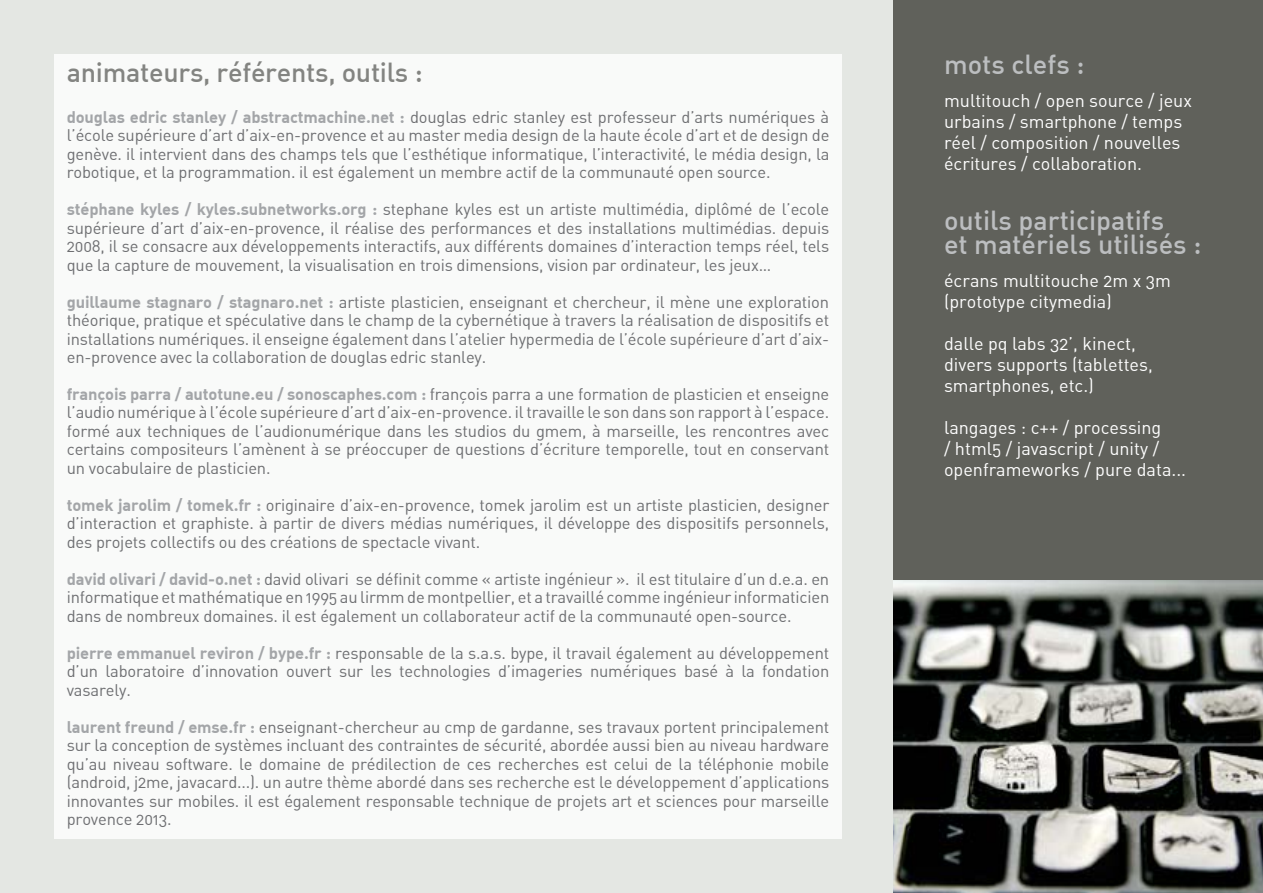
<style>
.page{position:relative;width:1263px;height:893px;background:#e4e7e3}
.page>*{position:absolute;margin:0;border:0;box-sizing:border-box;transform-origin:0 0}
.t1{font:500 27px/24px "DIN Alternate";color:#bcbec0}
.t2{font:500 27px "DIN Alternate";letter-spacing:-.01em;color:#838481}
.t3{font:18px/21px "DIN Alternate";color:#fff}
.t4{font:16.5px/18.5px "DIN Alternate";letter-spacing:-.01em;color:#6d6e71;text-align:justify}
.s1{font-weight:700;color:#a3a5a8}
</style>
<div class="page">
<div style="left:54px;top:54px;width:788px;height:785px;background:#fff"></div>
<hr style="left:0;top:0;width:1px;height:893px;background:#dee1dc">
<div style="left:893px;top:0;width:370px;height:580px;background:#60615b"></div>
<img style="left:893px;top:580px;width:370px;height:313px">
<h1 class="t2" style="left:67px;top:55px;width:357px">animateurs, référents, outils :</h1>
<p class="t4" style="left:67px;top:107px;width:764px"><span class="s1">douglas edric stanley / abstractmachine.net :</span> douglas edric stanley est professeur d’arts numériques à l’école supérieure d’art d’aix-en-provence et au master media design de la haute école d’art et de design de genève. il intervient dans des champs tels que l’esthétique informatique, l’interactivité, le média design, la robotique, et la programmation. il est également un membre actif de la communauté open source.</p>
<p class="t4" style="left:67px;top:200px;width:764px"><span class="s1">stéphane kyles / kyles.subnetworks.org :</span> stephane kyles est un artiste multimédia, diplômé de l’ecole supérieure d’art d’aix-en-provence, il réalise des performances et des installations multimédias. depuis 2008, il se consacre aux développements interactifs, aux différents domaines d’interaction temps réel, tels que la capture de mouvement, la visualisation en trois dimensions, vision par ordinateur, les jeux…</p>
<p class="t4" style="left:67px;top:292px;width:764px"><span class="s1">guillaume stagnaro / stagnaro.net :</span> artiste plasticien, enseignant et chercheur, il mène une exploration théorique, pratique et spéculative dans le champ de la cybernétique à travers la réalisation de dispositifs et installations numériques. il enseigne également dans l’atelier hypermedia de l’école supérieure d’art d’aix&shy;en-provence avec la collaboration de douglas edric stanley.</p>
<p class="t4" style="left:67px;top:384px;width:764px"><span class="s1">françois parra / autotune.eu / sonoscaphes.com :</span> françois parra a une formation de plasticien et enseigne l’audio numérique à l’école supérieure d’art d’aix-en-provence. il travaille le son dans son rapport à l’espace. formé aux techniques de l’audionumérique dans les studios du gmem, à marseille, les rencontres avec certains compositeurs l’amènent à se préoccuper de questions d’écriture temporelle, tout en conservant un vocabulaire de plasticien.</p>
<p class="t4" style="left:67px;top:495px;width:764px"><span class="s1">tomek jarolim / tomek.fr :</span> originaire d’aix-en-provence, tomek jarolim est un artiste plasticien, designer d’interaction et graphiste. à partir de divers médias numériques, il développe des dispositifs personnels, des projets collectifs ou des créations de spectacle vivant.</p>
<p class="t4" style="left:67px;top:569px;width:764px"><span class="s1">david olivari / david-o.net :</span> david olivari se définit comme « artiste ingénieur ». il est titulaire d’un d.e.a. en informatique et mathématique en 1995 au lirmm de montpellier, et a travaillé comme ingénieur informaticien dans de nombreux domaines. il est également un collaborateur actif de la communauté open-source.</p>
<p class="t4" style="left:67px;top:643px;width:764px"><span class="s1">pierre emmanuel reviron / bype.fr :</span> responsable de la s.a.s. bype, il travail également au développement d’un laboratoire d’innovation ouvert sur les technologies d’imageries numériques basé à la fondation vasarely.</p>
<p class="t4" style="left:67px;top:717px;width:764px"><span class="s1">laurent freund / emse.fr :</span> enseignant-chercheur au cmp de gardanne, ses travaux portent principalement sur la conception de systèmes incluant des contraintes de sécurité, abordée aussi bien au niveau hardware qu’au niveau software. le domaine de prédilection de ces recherches est celui de la téléphonie mobile (android, j2me, javacard...). un autre thème abordé dans ses recherche est le développement d’applications innovantes sur mobiles. il est également responsable technique de projets art et sciences pour marseille provence 2013.</p>
<h1 class="t1" style="left:944px;top:51px;width:142px">mots clefs :</h1>
<p class="t3" style="left:944px;top:90px;width:249px">multitouch / open source / jeux urbains / smartphone / temps réel / composition / nouvelles écritures / collaboration.</p>
<h1 class="t1" style="left:944px;top:207px;width:259px">outils participatifs<br>et matériels utilisés :</h1>
<p class="t3" style="left:944px;top:270px;width:228px">écrans multitouche 2m x 3m (prototype citymedia)</p>
<p class="t3" style="left:944px;top:333px;width:210px">dalle pq labs 32’, kinect, divers supports (tablettes, smartphones, etc.)</p>
<p class="t3" style="left:944px;top:417px;width:244px">langages : c++ / processing<br>/ html5 / javascript / unity / openframeworks / pure data...</p>
</div>
